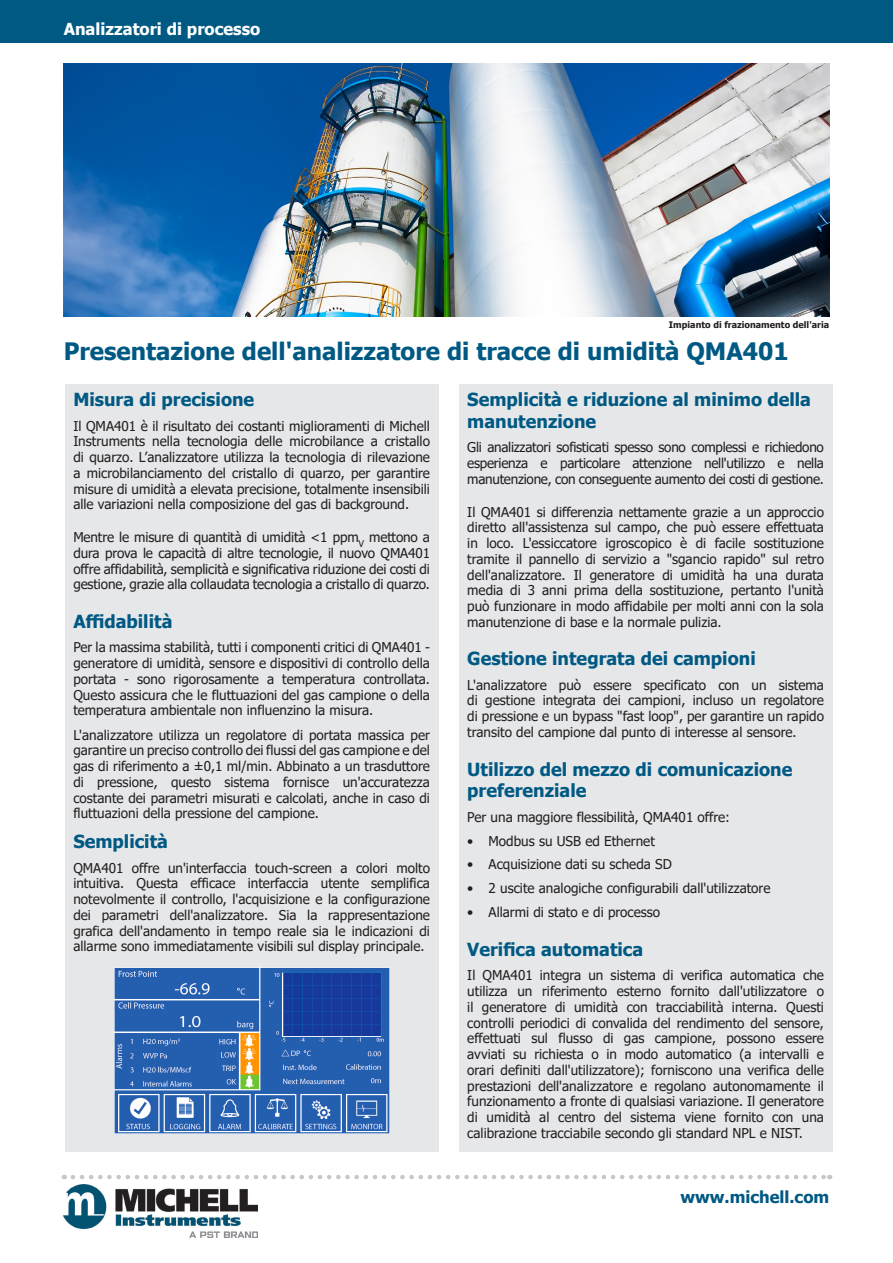
<style>
.page{position:relative;width:893px;height:1263px;background:#fff}
.page>*{position:absolute;margin:0;border:0;box-sizing:border-box;transform-origin:0 0}
.Heading_2{font:700 24px "Tahoma";color:#005983}
.Heading_3{font:700 18px/21.6px "Tahoma";color:#005983}
.t1{font:700 16.5px "Tahoma";color:#fff}
.t2{font:700 16.5px "Tahoma";color:#005983}
.Body_text{font:13.5px/15.8px "Tahoma";color:#231f20;text-align:justify}
.t3{font:700 9px "Tahoma";color:#231f20}
</style>
<div class="page">
<div style="left:0;top:0;width:893px;height:43px;background:#005983"></div>
<svg style="left:73px;top:1175px;width:757px;height:4px"></svg>
<img style="left:64px;top:1184px;width:194px;height:54px">
<div style="left:65px;top:384px;width:374px;height:767px;background:#e6e7e9"></div>
<div style="left:459px;top:384px;width:373px;height:767px;background:#e6e7e9"></div>
<img style="left:64px;top:64px;width:765px;height:253px">
<img style="left:115px;top:967px;width:274px;height:166px">
<p class="t1" style="left:64px;top:17px;width:198px">Analizzatori di processo</p>
<p class="t3" style="left:669px;top:318px;width:162px">Impianto di frazionamento dell'aria</p>
<p class="Heading_2" style="left:64px;top:334px;width:726px">Presentazione dell'analizzatore di tracce di umidità QMA401</p>
<p class="Heading_3" style="left:73px;top:390px;width:182px">Misura di precisione</p>
<p class="Body_text" style="left:73px;top:419px;width:358px">Il QMA401 è il risultato dei costanti miglioramenti di Michell Instruments nella tecnologia delle microbilance a cristallo di quarzo. L’analizzatore utilizza la tecnologia di rilevazione a microbilanciamento del cristallo di quarzo, per garantire misure di umidità a elevata precisione, totalmente insensibili alle variazioni nella composizione del gas di background.</p>
<p class="Body_text" style="left:73px;top:530px;width:358px">Mentre le misure di quantità di umidità &lt;1 ppm<sub>V</sub> mettono a dura prova le capacità di altre tecnologie, il nuovo QMA401 offre affidabilità, semplicità e significativa riduzione dei costi di gestione, grazie alla collaudata tecnologia a cristallo di quarzo.</p>
<p class="Heading_3" style="left:73px;top:611px;width:101px">Affidabilità</p>
<p class="Body_text" style="left:73px;top:640px;width:358px">Per la massima stabilità, tutti i componenti critici di QMA401 - generatore di umidità, sensore e dispositivi di controllo della portata - sono rigorosamente a temperatura controllata.<br>Questo assicura che le fluttuazioni del gas campione o della temperatura ambientale non influenzino la misura.</p>
<p class="Body_text" style="left:73px;top:727px;width:358px">L'analizzatore utilizza un regolatore di portata massica per garantire un preciso controllo dei flussi del gas campione e del gas di riferimento a ±0,1 ml/min. Abbinato a un trasduttore di pressione, questo sistema fornisce un'accuratezza costante dei parametri misurati e calcolati, anche in caso di fluttuazioni della pressione del campione.</p>
<p class="Heading_3" style="left:73px;top:832px;width:96px">Semplicità</p>
<p class="Body_text" style="left:73px;top:861px;width:358px">QMA401 offre un'interfaccia touch-screen a colori molto intuitiva. Questa efficace interfaccia utente semplifica notevolmente il controllo, l'acquisizione e la configurazione dei parametri dell'analizzatore. Sia la rappresentazione grafica dell'andamento in tempo reale sia le indicazioni di allarme sono immediatamente visibili sul display principale.</p>
<p class="Heading_3" style="left:467px;top:390px;width:345px">Semplicità e riduzione al minimo della manutenzione</p>
<p class="Body_text" style="left:467px;top:440px;width:358px">Gli analizzatori sofisticati spesso sono complessi e richiedono esperienza e particolare attenzione nell'utilizzo e nella manutenzione, con conseguente aumento dei costi di gestione.</p>
<p class="Body_text" style="left:467px;top:504px;width:358px">Il QMA401 si differenzia nettamente grazie a un approccio diretto all'assistenza sul campo, che può essere effettuata in loco. L'essiccatore igroscopico è di facile sostituzione tramite il pannello di servizio a "sgancio rapido" sul retro dell'analizzatore. Il generatore di umidità ha una durata media di 3 anni prima della sostituzione, pertanto l'unità può funzionare in modo affidabile per molti anni con la sola manutenzione di base e la normale pulizia.</p>
<p class="Heading_3" style="left:467px;top:649px;width:290px">Gestione integrata dei campioni</p>
<p class="Body_text" style="left:467px;top:678px;width:358px">L'analizzatore può essere specificato con un sistema di gestione integrata dei campioni, incluso un regolatore di pressione e un bypass "fast loop", per garantire un rapido transito del campione dal punto di interesse al sensore.</p>
<p class="Heading_3" style="left:467px;top:759px;width:327px">Utilizzo del mezzo di comunicazione preferenziale</p>
<p class="Body_text" style="left:467px;top:809px;width:264px">Per una maggiore flessibilità, QMA401 offre:</p>
<p class="Body_text" style="left:467px;top:834px;width:189px">• Modbus su USB ed Ethernet</p>
<p class="Body_text" style="left:467px;top:857px;width:206px">• Acquisizione dati su scheda SD</p>
<p class="Body_text" style="left:467px;top:881px;width:305px">• 2 uscite analogiche configurabili dall'utilizzatore</p>
<p class="Body_text" style="left:467px;top:905px;width:194px">• Allarmi di stato e di processo</p>
<p class="Heading_3" style="left:467px;top:939px;width:177px">Verifica automatica</p>
<p class="Body_text" style="left:467px;top:968px;width:358px">Il QMA401 integra un sistema di verifica automatica che utilizza un riferimento esterno fornito dall'utilizzatore o il generatore di umidità con tracciabilità interna. Questi controlli periodici di convalida del rendimento del sensore, effettuati sul flusso di gas campione, possono essere avviati su richiesta o in modo automatico (a intervalli e orari definiti dall'utilizzatore); forniscono una verifica delle prestazioni dell'analizzatore e regolano autonomamente il funzionamento a fronte di qualsiasi variazione. Il generatore di umidità al centro del sistema viene fornito con una calibrazione tracciabile secondo gli standard NPL e NIST.</p>
<p class="t2" style="left:680px;top:1186px;width:150px">www.michell.com</p>
</div>
